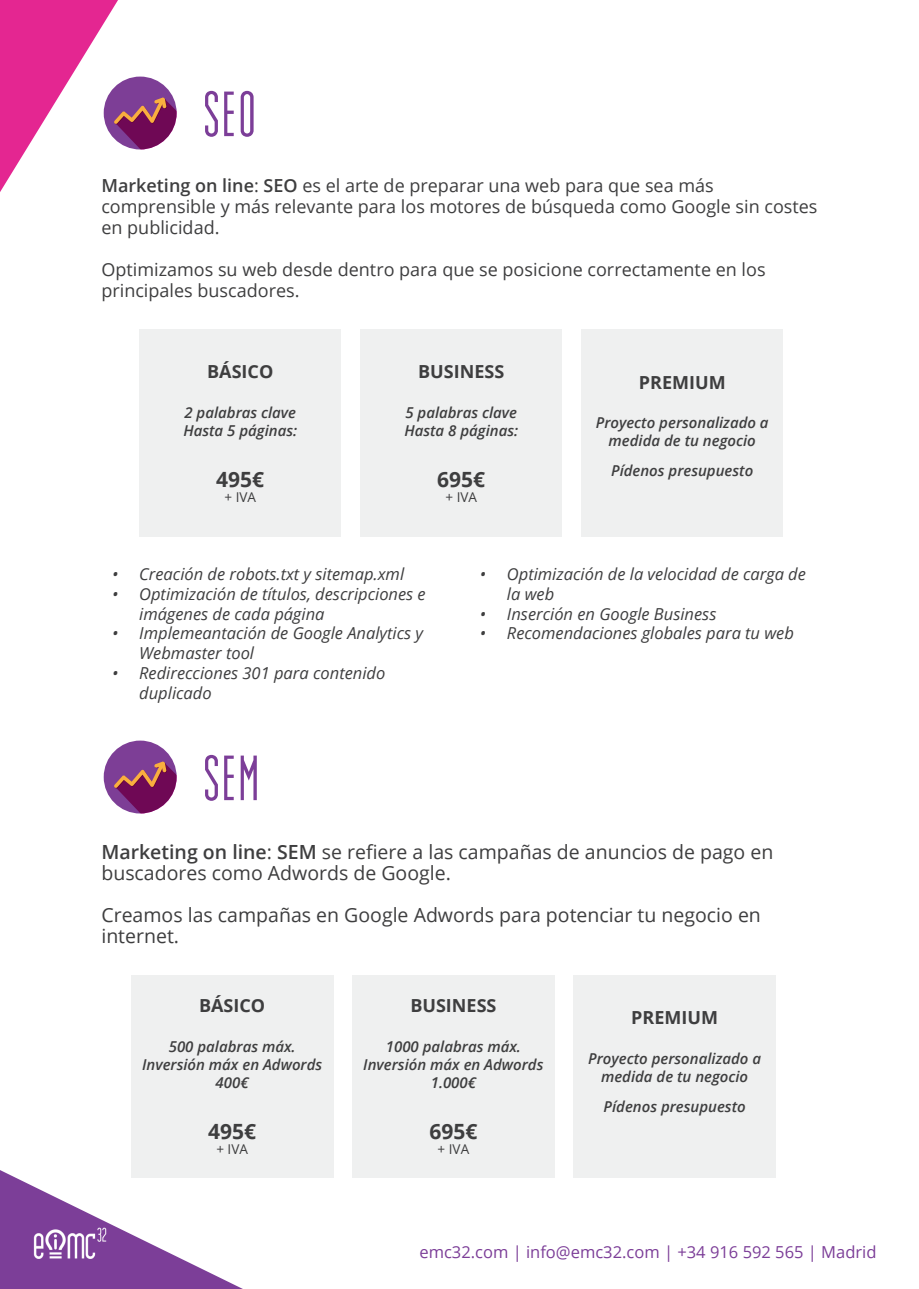
<style>
.page{position:relative;width:919px;height:1289px;background:#fff}
.page>*{position:absolute;margin:0;border:0;box-sizing:border-box;transform-origin:0 0}
.t1{font:63px "Institution";color:#7c3e98}
.t2{font:700 21px "Open Sans";color:#3e3e3f}
.t3{font:19.5px/21px "Open Sans";color:#3e3e3f}
.t4{font:18px/21px "Open Sans";color:#3e3e3f}
.t5{font:700 18px "Open Sans";color:#3e3e3f}
.t6{font:italic 16.5px/19.8px "Open Sans";color:#3e3e3f}
.t7{font:16.5px "Open Sans";color:#7c3e98}
.t8{font:italic 600 15px/18px "Open Sans";color:#3e3e3f;text-align:center}
.t9{font:13.5px "Open Sans";color:#3e3e3f}
.s1{font-weight:600}
</style>
<div class="page">
<svg style="left:0;top:975px;width:410px;height:313px"></svg>
<svg style="left:0;top:0;width:173px;height:192px"></svg>
<img style="left:31px;top:1227px;width:77px;height:31px">
<div style="left:139px;top:329px;width:202px;height:208px;background:#eff0f0"></div>
<div style="left:360px;top:329px;width:202px;height:208px;background:#eff0f0"></div>
<div style="left:581px;top:329px;width:202px;height:208px;background:#eff0f0"></div>
<div style="left:131px;top:974px;width:202px;height:203px;background:#eff0f0"></div>
<div style="left:352px;top:974px;width:202px;height:203px;background:#eff0f0"></div>
<div style="left:573px;top:974px;width:202px;height:203px;background:#eff0f0"></div>
<div style="left:104px;top:77px;width:73px;height:72px;background:#7d3e96;border-radius:50%"></div>
<svg style="left:114px;top:97px;width:63px;height:52px"></svg>
<div style="left:104px;top:740px;width:73px;height:73px;background:#7d3e96;border-radius:50%"></div>
<svg style="left:114px;top:761px;width:63px;height:52px"></svg>
<h1 class="t1" style="left:202px;top:81px;width:56px">SEO</h1>
<p class="t4" style="left:101px;top:175px;width:717px"><span class="s1">Marketing on line</span>: <span class="s1">SEO</span> es el arte de preparar una web para que sea más comprensible y más relevante para los motores de búsqueda como Google sin costes en publicidad.</p>
<p class="t4" style="left:101px;top:259px;width:665px">Optimizamos su web desde dentro para que se posicione correctamente en los principales buscadores.</p>
<p class="t5" style="left:207px;top:359px;width:68px">BÁSICO</p>
<p class="t8" style="left:183px;top:403px;width:115px;text-align:left">2 palabras clave<br>Hasta 5 páginas:</p>
<p class="t2" style="left:216px;top:464px;width:49px">495€</p>
<p class="t9" style="left:224px;top:487px;width:33px">+ IVA</p>
<p class="t5" style="left:418px;top:359px;width:88px">BUSINESS</p>
<p class="t8" style="left:404px;top:403px;width:115px;text-align:left">5 palabras clave<br>Hasta 8 páginas:</p>
<p class="t2" style="left:437px;top:464px;width:49px">695€</p>
<p class="t9" style="left:445px;top:487px;width:33px">+ IVA</p>
<p class="t5" style="left:638px;top:369px;width:88px">PREMIUM</p>
<p class="t8" style="left:595px;top:413px;width:174px">Proyecto personalizado a medida de tu negocio</p>
<p class="t8" style="left:611px;top:461px;width:144px">Pídenos presupuesto</p>
<p class="t6" style="left:112px;top:563px;width:293px">• Creación de robots.txt y sitemap.xml</p>
<p class="t6" style="left:139px;top:583px;width:288px;text-indent:-27px">• Optimización de títulos, descripciones e imágenes de cada página</p>
<p class="t6" style="left:139px;top:623px;width:285px;text-indent:-27px">• Implemeantación de Google Analytics y<br>Webmaster tool</p>
<p class="t6" style="left:139px;top:662px;width:247px;text-indent:-27px">• Redirecciones 301 para contenido duplicado</p>
<h1 class="t1" style="left:202px;top:744px;width:60px">SEM</h1>
<p class="t6" style="left:507px;top:563px;width:300px;text-indent:-27px">• Optimización de la velocidad de carga de la web</p>
<p class="t6" style="left:480px;top:603px;width:238px">• Inserción en Google Business</p>
<p class="t6" style="left:480px;top:623px;width:315px">• Recomendaciones globales para tu web</p>
<p class="t3" style="left:101px;top:840px;width:673px"><span class="s1">Marketing on line</span>: <span class="s1">SEM</span> se refiere a las campañas de anuncios de pago en buscadores como Adwords de Google.</p>
<p class="t3" style="left:101px;top:903px;width:661px">Creamos las campañas en Google Adwords para potenciar tu negocio en internet.</p>
<p class="t5" style="left:199px;top:992px;width:68px">BÁSICO</p>
<p class="t8" style="left:142px;top:1036px;width:182px">500 palabras máx.<br>Inversión máx en Adwords<br>400€</p>
<p class="t2" style="left:208px;top:1116px;width:49px">495€</p>
<p class="t9" style="left:216px;top:1139px;width:33px">+ IVA</p>
<p class="t5" style="left:410px;top:992px;width:88px">BUSINESS</p>
<p class="t8" style="left:363px;top:1036px;width:182px">1000 palabras máx.<br>Inversión máx en Adwords<br>1.000€</p>
<p class="t2" style="left:429px;top:1116px;width:49px">695€</p>
<p class="t9" style="left:437px;top:1139px;width:33px">+ IVA</p>
<p class="t5" style="left:631px;top:1004px;width:88px">PREMIUM</p>
<p class="t8" style="left:588px;top:1048px;width:174px">Proyecto personalizado a medida de tu negocio</p>
<p class="t8" style="left:603px;top:1096px;width:144px">Pídenos presupuesto</p>
<p class="t7" style="left:419px;top:1240px;width:458px">emc32.com | info@emc32.com | +34 916 592 565 | Madrid</p>
</div>
